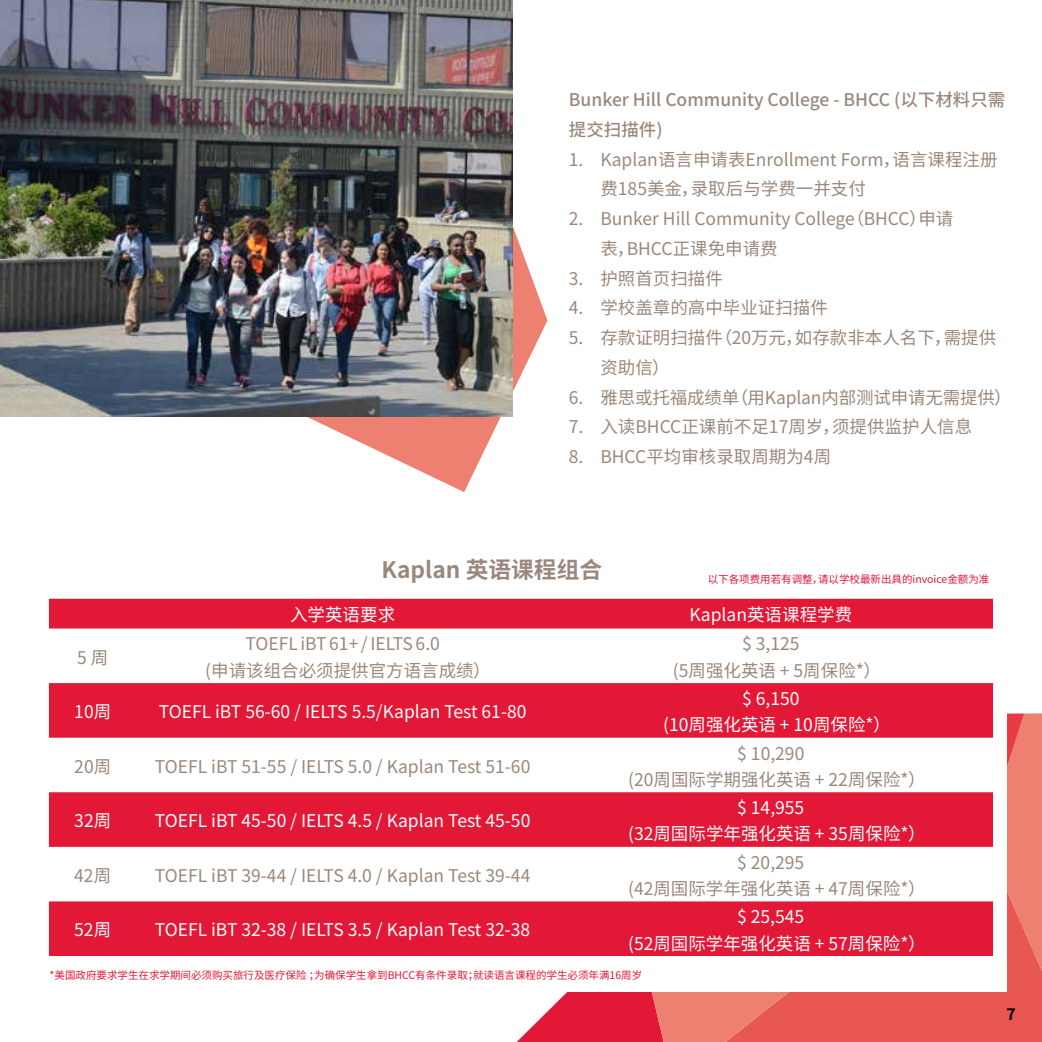
<style>
.page{position:relative;width:1042px;height:1042px;background:#fff}
.page>*{position:absolute;margin:0;border:0;box-sizing:border-box;transform-origin:0 0}
.t1{font:700 22.75px "Noto Sans Hans";color:#9b887c}
.t2{font:17.5px/26.2px "Noto Sans Hans";color:#9b887c}
.t3{font:17.5px/26.2px "Noto Sans Hans";color:#fff}
.t4{font:500 17.5px/29.8px "Noto Sans Hans";color:#9b887c}
.t5{font:700 15.75px "Noto Sans Hans";color:#000}
.t6{font:10.5px "Noto Sans Hans";color:#e31736}
</style>
<div class="page">
<svg style="left:307px;top:227px;width:240px;height:265px"></svg>
<div style="left:984px;top:971px;width:58px;height:71px;background:#e85752"></div>
<svg style="left:516px;top:992px;width:120px;height:50px"></svg>
<svg style="left:1007px;top:713px;width:35px;height:258px;background:#eb766a"></svg>
<svg style="left:636px;top:992px;width:348px;height:50px;background:#e95e59"></svg>
<img style="left:0;top:0;width:513px;height:417px">
<div style="left:30px;top:585px;width:976px;height:407px;background:#fff"></div>
<svg style="left:49px;top:599px;width:944px;height:357px;fill:#e31736"></svg>
<p class="t4" style="left:569px;top:85px;width:438px">Bunker Hill Community College - BHCC (以下材料只需提交扫描件)</p>
<p class="t2" style="left:600px;top:145px;width:399px;line-height:29.8px;text-indent:-32px">1. Kaplan语言申请表Enrollment Form，语言课程注册费185美金，录取后与学费一并支付</p>
<p class="t2" style="left:600px;top:204px;width:354px;line-height:29.8px;text-indent:-32px">2. Bunker Hill Community College（BHCC）申请表，BHCC正课免申请费</p>
<p class="t2" style="left:569px;top:265px;width:155px">3. 护照首页扫描件</p>
<p class="t2" style="left:569px;top:295px;width:260px">4. 学校盖章的高中毕业证扫描件</p>
<p class="t2" style="left:600px;top:323px;width:397px;line-height:29.8px;text-indent:-32px">5. 存款证明扫描件（20万元，如存款非本人名下，需提供资助信）</p>
<p class="t2" style="left:569px;top:384px;width:444px">6. 雅思或托福成绩单（用Kaplan内部测试申请无需提供）</p>
<p class="t2" style="left:569px;top:414px;width:405px">7. 入读BHCC正课前不足17周岁，须提供监护人信息</p>
<p class="t2" style="left:569px;top:444px;width:264px">8. BHCC平均审核录取周期为4周</p>
<h1 class="t1" style="left:381px;top:557px;width:222px">Kaplan 英语课程组合</h1>
<p class="t6" style="left:708px;top:573px;width:283px">以下各项费用若有调整，请以学校最新出具的invoice金额为准</p>
<p class="t2" style="left:77px;top:644px;width:33px">5 周</p>
<p class="t3" style="left:290px;top:602px;width:106px">入学英语要求</p>
<p class="t3" style="left:689px;top:602px;width:164px">Kaplan英语课程学费</p>
<p class="t2" style="left:205px;top:631px;width:287px;text-indent:40px">TOEFL iBT 61+ / IELTS 6.0<br>(申请该组合必须提供官方语言成绩）</p>
<p class="t2" style="left:673px;top:631px;width:209px;text-indent:69px">$ 3,125<br>(5周强化英语 + 5周保险*）</p>
<p class="t3" style="left:74px;top:699px;width:38px">10周</p>
<p class="t3" style="left:159px;top:699px;width:369px">TOEFL iBT 56-60 / IELTS 5.5/Kaplan Test 61-80</p>
<p class="t2" style="left:74px;top:753px;width:38px">20周</p>
<p class="t2" style="left:155px;top:753px;width:377px">TOEFL iBT 51-55 / IELTS 5.0 / Kaplan Test 51-60</p>
<p class="t3" style="left:74px;top:808px;width:38px">32周</p>
<p class="t3" style="left:155px;top:808px;width:377px">TOEFL iBT 45-50 / IELTS 4.5 / Kaplan Test 45-50</p>
<p class="t2" style="left:74px;top:862px;width:38px">42周</p>
<p class="t2" style="left:155px;top:862px;width:377px">TOEFL iBT 39-44 / IELTS 4.0 / Kaplan Test 39-44</p>
<p class="t3" style="left:74px;top:917px;width:38px">52周</p>
<p class="t3" style="left:155px;top:917px;width:377px">TOEFL iBT 32-38 / IELTS 3.5 / Kaplan Test 32-38</p>
<p class="t3" style="left:663px;top:686px;width:229px;text-indent:79px">$ 6,150<br>(10周强化英语 + 10周保险*）</p>
<p class="t2" style="left:628px;top:740px;width:299px;text-indent:109px">$ 10,290<br>(20周国际学期强化英语 + 22周保险*）</p>
<p class="t3" style="left:628px;top:795px;width:299px;text-indent:109px">$ 14,955<br>(32周国际学年强化英语 + 35周保险*）</p>
<p class="t2" style="left:628px;top:849px;width:299px;text-indent:109px">$ 20,295<br>(42周国际学年强化英语 + 47周保险*）</p>
<p class="t3" style="left:628px;top:904px;width:299px;text-indent:109px">$ 25,545<br>(52周国际学年强化英语 + 57周保险*）</p>
<p class="t6" style="left:50px;top:969px;width:594px">*美国政府要求学生在求学期间必须购买旅行及医疗保险 ；为确保学生拿到BHCC有条件录取；就读语言课程的学生必须年满16周岁</p>
<p class="t5" style="left:1006px;top:1005px;width:11px">7</p>
</div>
